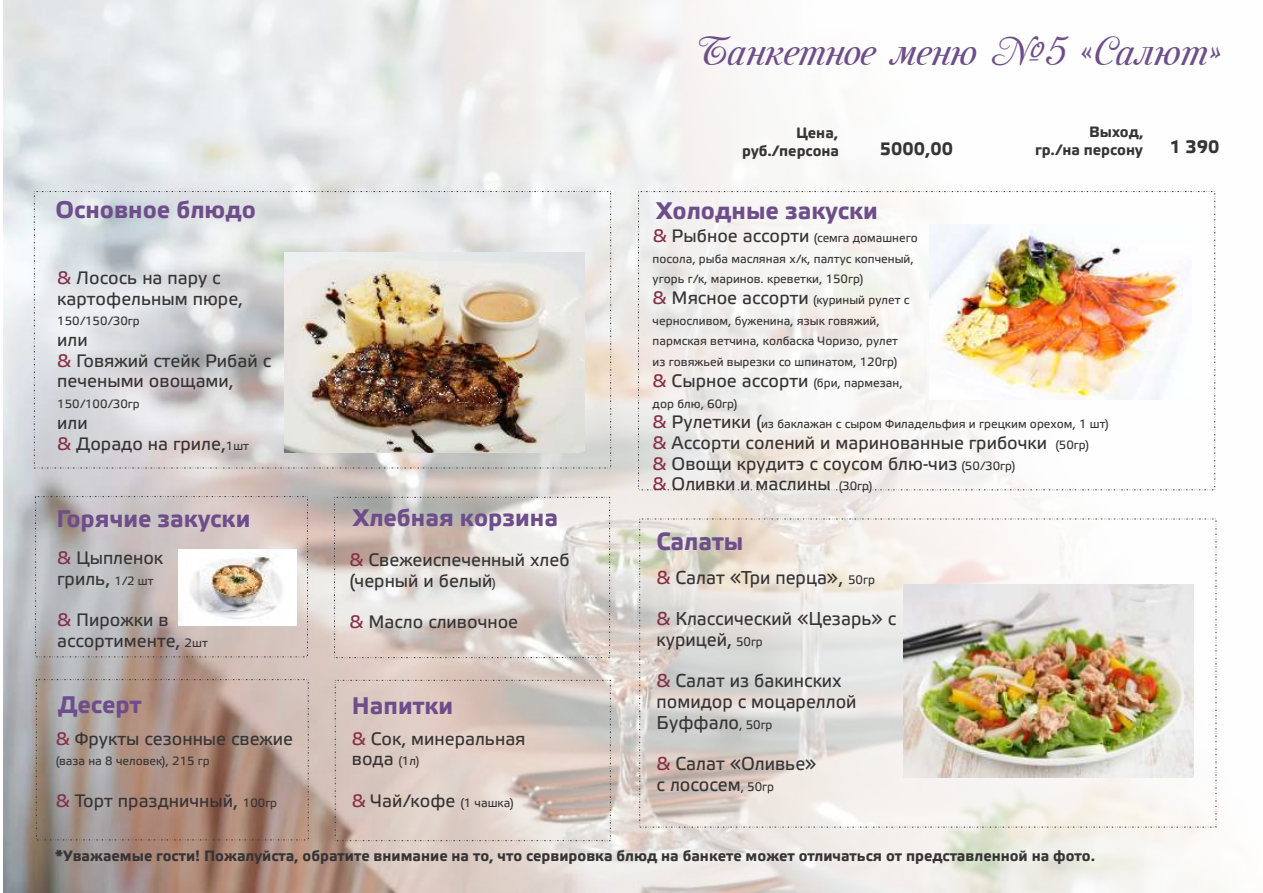
<style>
.page{position:relative;width:1263px;height:893px;background:#fff}
.page>*{position:absolute;margin:0;border:0;box-sizing:border-box;transform-origin:0 0}
.t1{font:500 36px "Mon Amour One";color:#6e4d8b}
.t2{font:24.75px "Etelka Bol";color:#6e4d8b}
.t3{font:24px "Etelka Bol";color:#6e4d8b}
.t4{font:18.6px/20.7px "Etelka Reg";color:#373435}
.t5{font:18px/20.7px "Etelka Reg";color:#373435}
.t6{font:18px "Etelka Bol";color:#373435}
.t7{font:15px/18px "Etelka Bol";color:#373435;text-align:right}
.t8{font:12px/20.7px "Etelka Reg";color:#373435}
.s1{color:#862e45}
.s2{font-size:12px}
.s3{font-size:18px;color:#862e45}
.s4{font-size:18px}
.s5{font-size:12.45px}
</style>
<div class="page">
<img style="left:3px;top:0;width:1218px;height:893px">
<img style="left:179px;top:549px;width:117px;height:76px">
<img style="left:284px;top:253px;width:300px;height:200px">
<img style="left:929px;top:224px;width:262px;height:175px">
<img style="left:904px;top:584px;width:289px;height:193px">
<h1 class="t1" style="left:696px;top:31px;width:527px">Банкетное меню №5 «Салют»</h1>
<p class="t7" style="left:742px;top:125px;width:98px">Цена, руб./персона</p>
<h3 class="t6" style="left:880px;top:141px;width:75px">5000,00</h3>
<h3 class="t3" style="left:55px;top:200px;width:202px">Основное блюдо</h3>
<h3 class="t3" style="left:656px;top:201px;width:223px">Холодные закуски</h3>
<p class="t7" style="left:1035px;top:124px;width:110px">Выход,<br>гр./на персону</p>
<h3 class="t5" style="left:57px;top:269px;width:187px"><span class="s1">&amp;</span> Лосось на пару с картофельным пюре,</h3>
<p class="t8" style="left:57px;top:312px;width:84px">150/150/30гр</p>
<h3 class="t5" style="left:57px;top:331px;width:215px">или<br><span class="s1">&amp;</span> Говяжий стейк Рибай с печеными овощами,</h3>
<p class="t8" style="left:57px;top:395px;width:84px">150/100/30гр</p>
<h3 class="t5" style="left:57px;top:414px;width:193px">или<br><span class="s1">&amp;</span> Дорадо на гриле,<span class="s2">1шт</span></h3>
<p class="t8" style="left:653px;top:229px;width:458px"><span class="s3">&amp;</span> <span class="s4">Рыбное ассорти</span> (семга домашнего<br>посола, рыба масляная х/к, палтус копченый,<br>угорь г/к, маринов. креветки, 150гр)<br><span class="s3">&amp;</span> <span class="s4">Мясное ассорти</span> (куриный рулет с<br>черносливом, буженина, язык говяжий,<br>пармская ветчина, колбаска Чоризо, рулет<br>из говяжьей вырезки со шпинатом, 120гр)<br><span class="s3">&amp;</span> <span class="s4">Сырное ассорти</span> (бри, пармезан,<br>дор блю, 60гр)<br><span class="s3">&amp;</span> <span class="s4">Рулетики (</span>из баклажан с сыром Филадельфия и грецким орехом, 1 шт)</p>
<h3 class="t5" style="left:653px;top:434px;width:438px"><span class="s1">&amp;</span> Ассорти солений и маринованные грибочки <span class="s2">(50гр) </span><span class="s1">&amp;</span> Овощи крудитэ с соусом блю-чиз <span class="s2">(50/30гр)<br></span><span class="s1">&amp;</span> Оливки и маслины <span class="s2">(30гр)</span></h3>
<h3 class="t3" style="left:57px;top:508px;width:195px">Горячие закуски</h3>
<h3 class="t3" style="left:353px;top:508px;width:207px">Хлебная корзина</h3>
<h2 class="t2" style="left:656px;top:531px;width:88px">Салаты</h2>
<h3 class="t5" style="left:57px;top:549px;width:108px"><span class="s1">&amp;</span> Цыпленок гриль, <span class="s2">1/2 шт</span></h3>
<h3 class="t5" style="left:57px;top:611px;width:152px"><span class="s1">&amp;</span> Пирожки в ассортименте, <span class="s2">2шт</span></h3>
<h3 class="t5" style="left:350px;top:551px;width:221px"><span class="s1">&amp;</span> Свежеиспеченный хлеб (черный и белый<span class="s2">)</span></h3>
<h3 class="t5" style="left:350px;top:614px;width:170px"><span class="s1">&amp;</span> Масло сливочное</h3>
<h3 class="t4" style="left:657px;top:569px;width:220px"><span class="s1">&amp;</span> Салат «Три перца», <span class="s5">50гр</span></h3>
<h3 class="t4" style="left:657px;top:610px;width:241px"><span class="s1">&amp;</span> Классический «Цезарь» с курицей, <span class="s5">50гр</span></h3>
<h3 class="t4" style="left:657px;top:672px;width:201px"><span class="s1">&amp;</span> Салат из бакинских помидор с моцареллой<br>Буффало<span class="s5">, 50гр</span></h3>
<h3 class="t4" style="left:657px;top:755px;width:162px"><span class="s1">&amp;</span> Салат «Оливье» с лососем<span class="s5">, 50гр</span></h3>
<h3 class="t3" style="left:58px;top:695px;width:85px">Десерт</h3>
<h3 class="t3" style="left:352px;top:696px;width:103px">Напитки</h3>
<h3 class="t5" style="left:56px;top:730px;width:239px"><span class="s1">&amp;</span> Фрукты сезонные свежие</h3>
<p class="t8" style="left:56px;top:752px;width:156px">(ваза на 8 человек), 215 гр</p>
<h3 class="t5" style="left:56px;top:792px;width:223px"><span class="s1">&amp;</span> Торт праздничный, <span class="s2">100гр</span></h3>
<h3 class="t5" style="left:352px;top:730px;width:175px"><span class="s1">&amp;</span> Сок, минеральная вода <span class="s2">(1л)</span></h3>
<h3 class="t5" style="left:352px;top:792px;width:163px"><span class="s1">&amp;</span> Чай/кофе <span class="s2">(1 чашка)</span></h3>
<p class="t7" style="left:55px;top:849px;width:1041px">*Уважаемые гости! Пожалуйста, обратите внимание на то, что сервировка блюд на банкете может отличаться от представленной на фото.</p>
<h3 class="t6" style="left:1170px;top:140px;width:51px">1 390</h3>
</div>
